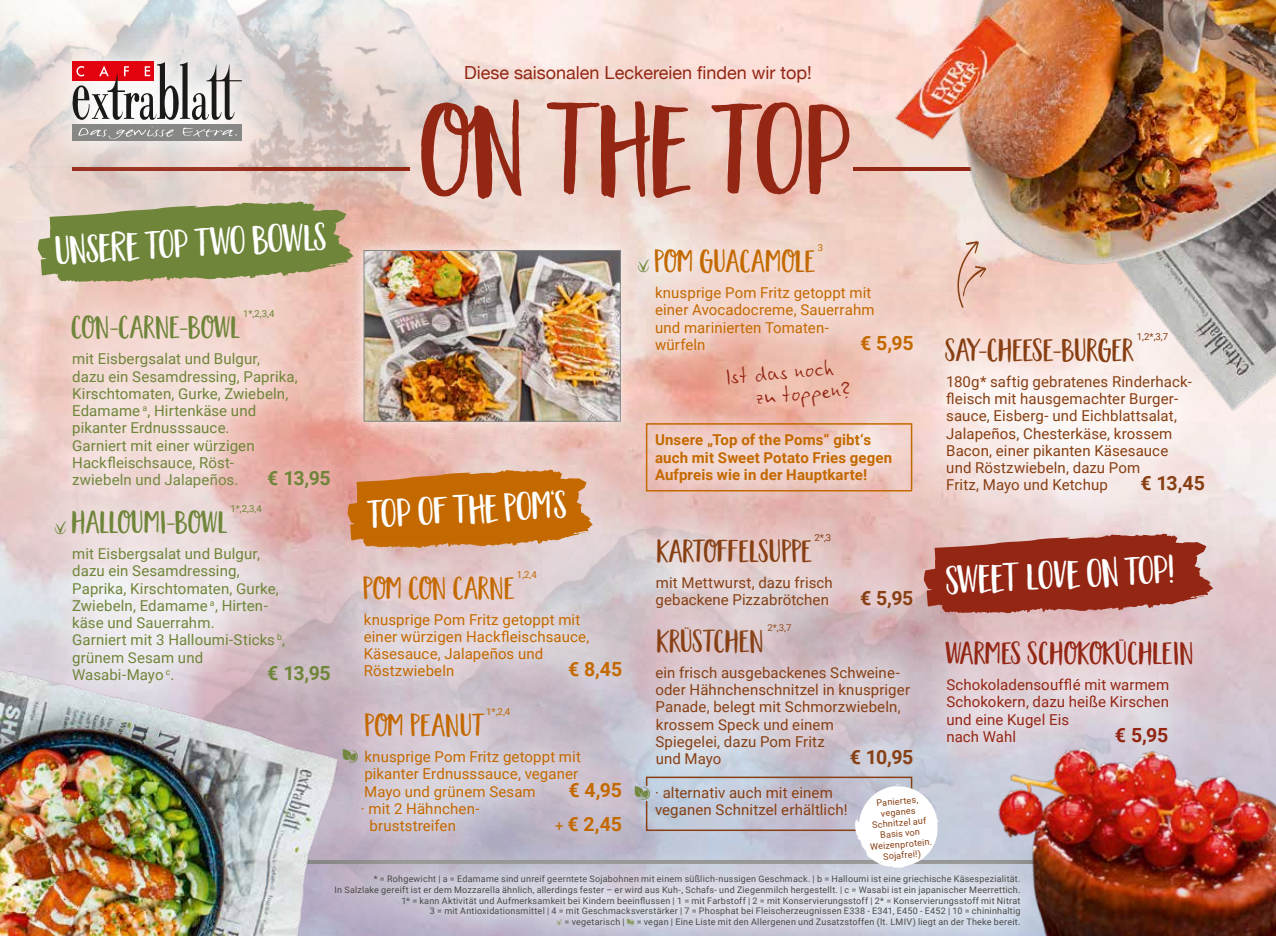
<style>
.page{position:relative;width:1276px;height:936px;background:#fff}
.page>*{position:absolute;margin:0;border:0;box-sizing:border-box;transform-origin:0 0}
.t1{font:121.35px "Garden Grown Caps";color:#942614}
.t2{font:37.5px "Garden Grown Caps";color:#fff}
.t3{font:30px "Garden Grown Caps";letter-spacing:.02em;color:#873f13}
.t4{font:30px "Garden Grown Caps";letter-spacing:.02em;color:#c46900}
.t5{font:30px "Garden Grown Caps";letter-spacing:.02em;color:#6f8539}
.t6{font:30px "Garden Grown Caps";letter-spacing:.02em;color:#942614}
.t7{font:24.15px/22.6px "Ego Std";color:#942614}
.t8{font:700 19.5px "Roboto";letter-spacing:-.005em;color:#c46900}
.t9{font:700 19.5px "Roboto";letter-spacing:-.015em;color:#873f13}
.t10{font:700 19.5px "Roboto";letter-spacing:-.035em;color:#6f8539}
.t11{font:700 19.5px "Roboto";color:#942614}
.t12{font:18.75px "Celona Pikto Extrablatt";color:#6f8539}
.t13{font:18px "Helvetica Neue";color:#942614}
.t14{font:15px/17.2px "Roboto";letter-spacing:.01em;color:#873f13}
.t15{font:15px/17.2px "Roboto";letter-spacing:.005em;color:#6f8539}
.t16{font:15px/17.2px "Roboto";letter-spacing:.01em;color:#c46900}
.t17{font:700 15px/17.2px "Roboto";letter-spacing:.01em;color:#c46900}
.t18{font:15px/17.2px "Roboto";letter-spacing:.005em;color:#942614}
.t19{font:9.6px "Roboto";color:#873f13}
.t20{font:9.6px "Roboto";color:#6f8539}
.t21{font:9.6px "Roboto";color:#c46900}
.t22{font:9px/10.8px "Roboto";letter-spacing:.025em;color:#494948;text-align:right}
.t23{font:9px/10.8px "Roboto";color:#873f13;text-align:center}
.s1{font-weight:400;font-size:15px}
.s2{font-family:"Celona Pikto Extrablatt";font-size:18.75px;color:#6f8539}
.s3{font-family:"Celona Pikto Extrablatt";color:#849451}
</style>
<div class="page">
<img style="left:0;top:0;width:867px;height:380px">
<hr style="left:72px;top:167px;width:338px;height:3px;background:#942614">
<hr style="left:853px;top:167px;width:348px;height:3px;background:#942614">
<div style="left:343px;top:229px;width:298px;height:213px;background:#fff;opacity:.8"></div>
<img style="left:366px;top:252px;width:253px;height:167px">
<div style="left:364px;top:250px;width:257px;height:171px;border:1px solid #878786"></div>
<div style="left:34px;top:272px;width:333px;height:253px;background:#fff;opacity:.7"></div>
<div style="left:617px;top:585px;width:333px;height:219px;background:#fff;opacity:.7"></div>
<div style="left:618px;top:496px;width:332px;height:149px;background:#fff;opacity:.7"></div>
<div style="left:907px;top:602px;width:324px;height:180px;background:#fff;opacity:.7"></div>
<svg style="left:367px;top:469px;width:226px;height:64px;background:#c87418"></svg>
<div style="left:326px;top:669px;width:333px;height:202px;background:#fff;opacity:.7"></div>
<div style="left:325px;top:533px;width:334px;height:183px;background:#fff;opacity:.7"></div>
<div style="left:34px;top:466px;width:333px;height:253px;background:#fff;opacity:.7"></div>
<div style="left:298px;top:836px;width:760px;height:99px;background:#fff;opacity:.7"></div>
<svg style="left:38px;top:201px;width:316px;height:82px;background:#899356"></svg>
<svg style="left:924px;top:533px;width:289px;height:81px;background:#a44739"></svg>
<div style="left:908px;top:294px;width:333px;height:236px;background:#fff;opacity:.7"></div>
<img style="left:0;top:616px;width:516px;height:319px">
<img style="left:948px;top:681px;width:328px;height:254px">
<img style="left:867px;top:0;width:409px;height:455px">
<svg style="left:950px;top:241px;width:36px;height:67px;background:#e6c1b2"></svg>
<svg style="left:33px;top:22px;width:248px;height:159px;background:#e3d5d2"></svg>
<svg style="left:72px;top:62px;width:170px;height:58px"></svg>
<div style="left:72px;top:124px;width:170px;height:17px;background:#878786"></div>
<svg style="left:78px;top:126px;width:96px;height:13px"></svg>
<svg style="left:182px;top:127px;width:55px;height:10px"></svg>
<svg style="left:690px;top:390px;width:196px;height:5px"></svg>
<div style="left:616px;top:208px;width:334px;height:182px;background:#fff;opacity:.7"></div>
<div style="left:617px;top:395px;width:311px;height:125px;background:#fff;opacity:.7"></div>
<div style="left:646px;top:423px;width:266px;height:68px;border:2px solid #c46900"></div>
<svg style="left:645px;top:775px;width:293px;height:96px"></svg>
<h3 class="t13" style="left:464px;top:59px;width:349px">Diese saisonalen Leckereien finden wir top!</h3>
<h2 class="t2" style="left:55px;top:229px;width:272px;rotate:-3deg">UNSERE TOP TWO BOWLS</h2>
<p class="t20" style="left:243px;top:307px;width:33px">1*,2,3,4</p>
<h3 class="t15" style="left:72px;top:350px;width:227px">mit Eisbergsalat und Bulgur,<br>dazu ein Sesamdressing, Paprika,<br>Kirschtomaten, Gurke, Zwiebeln,<br>Edamame <sup>a</sup>, Hirtenkäse und pikanter Erdnusssauce.<br>Garniert mit einer würzigen<br>Hackfleischsauce, Röst-<br>zwiebeln und Jalapeños.</h3>
<h3 class="t5" style="left:72px;top:310px;width:169px">CON-CARNE-BOWL</h3>
<h3 class="t10" style="left:267px;top:464px;width:65px">€ 13,95</h3>
<p class="t20" style="left:230px;top:502px;width:33px">1*,2,3,4</p>
<h3 class="t15" style="left:72px;top:544px;width:214px">mit Eisbergsalat und Bulgur, dazu ein Sesamdressing,<br>Paprika, Kirschtomaten, Gurke,<br>Zwiebeln, Edamame <sup>a</sup>, Hirten&shy;käse und Sauerrahm.<br>Garniert mit 3 Halloumi-Sticks <sup>b</sup>, grünem Sesam und<br>Wasabi-Mayo <sup>c</sup>.</h3>
<h3 class="t5" style="left:72px;top:505px;width:157px">HALLOUMI-BOWL</h3>
<h3 class="t12" style="left:54px;top:516px;width:14px">V</h3>
<h3 class="t10" style="left:267px;top:659px;width:65px">€ 13,95</h3>
<h1 class="t1" style="left:423px;top:82px;width:432px">ON THE TOP</h1>
<p class="t21" style="left:817px;top:241px;width:7px">3</p>
<h3 class="t16" style="left:655px;top:283px;width:221px">knusprige Pom Fritz getoppt mit einer Avocadocreme, Sauerrahm und marinierten Tomaten&shy;würfeln</h3>
<h3 class="t4" style="left:655px;top:244px;width:161px">POM GUACAMOLE</h3>
<h3 class="t12" style="left:637px;top:255px;width:14px">V</h3>
<h3 class="t8" style="left:860px;top:329px;width:55px">€ 5,95</h3>
<h3 class="t7" style="left:753px;top:362px;width:95px;text-indent:-28px;rotate:-5deg">Ist das noch zu toppen?</h3>
<h2 class="t2" style="left:368px;top:493px;width:200px;rotate:-3deg">TOP OF THE POM‘S</h2>
<p class="t21" style="left:517px;top:567px;width:21px">1,2,4</p>
<h3 class="t16" style="left:364px;top:610px;width:227px">knusprige Pom Fritz getoppt mit einer würzigen Hackfleischsauce,<br>Käsesauce, Jalapeños und<br>Röstzwiebeln</h3>
<h3 class="t4" style="left:364px;top:570px;width:152px">POM CON CARNE</h3>
<h3 class="t8" style="left:568px;top:655px;width:56px">€ 8,45</h3>
<p class="t21" style="left:486px;top:705px;width:26px">1*,2,4</p>
<h3 class="t16" style="left:364px;top:747px;width:218px">knusprige Pom Fritz getoppt mit pikanter Erdnusssauce, veganer<br>Mayo und grünem Sesam</h3>
<h3 class="t4" style="left:366px;top:708px;width:119px">POM PEANUT</h3>
<h3 class="t12" style="left:343px;top:744px;width:17px">V</h3>
<h3 class="t8" style="left:568px;top:775px;width:55px">€ 4,95</h3>
<h3 class="t16" style="left:370px;top:799px;width:111px;text-indent:-9px">· mit 2 Hähnchen&shy;bruststreifen</h3>
<h3 class="t8" style="left:555px;top:810px;width:68px"><span class="s1">+</span> € 2,45</h3>
<h3 class="t17" style="left:655px;top:430px;width:239px">Unsere „Top of the Poms“ gibt‘s auch mit Sweet Potato Fries gegen<br>Aufpreis wie in der Hauptkarte!</h3>
<p class="t19" style="left:814px;top:530px;width:18px">2*,3</p>
<h3 class="t14" style="left:655px;top:573px;width:179px">mit Mettwurst, dazu frisch gebackene Pizzabrötchen</h3>
<h3 class="t3" style="left:657px;top:534px;width:156px">KARTOFFELSUPPE</h3>
<h3 class="t9" style="left:860px;top:584px;width:55px">€ 5,95</h3>
<h3 class="t3" style="left:657px;top:624px;width:109px">KRÜSTCHEN</h3>
<p class="t19" style="left:767px;top:620px;width:26px">2*,3,7</p>
<h3 class="t14" style="left:655px;top:663px;width:256px">ein frisch ausgebackenes Schweine&shy;oder Hähnchenschnitzel in knuspriger<br>Panade, belegt mit Schmorzwiebeln, krossem Speck und einem<br>Spiegelei, dazu Pom Fritz<br>und Mayo</h3>
<h3 class="t9" style="left:850px;top:743px;width:65px">€ 10,95</h3>
<h3 class="t14" style="left:655px;top:783px;width:194px;text-indent:-20px"><span class="s2">V</span> · alternativ auch mit einem veganen Schnitzel erhältlich!</h3>
<p class="t23" style="left:866px;top:798px;width:64px;rotate:-5deg">Paniertes, veganes<br>Schnitzel auf<br>Basis von<br>Weizenprotein.<br>Sojafrei!)</p>
<p class="t19" style="left:1136px;top:330px;width:33px">1,2*,3,7</p>
<h3 class="t14" style="left:946px;top:372px;width:247px">180g* saftig gebratenes Rinderhack&shy;fleisch mit hausgemachter Burger&shy;sauce, Eisberg- und Eichblattsalat,<br>Jalapeños, Chesterkäse, krossem<br>Bacon, einer pikanten Käsesauce und Röstzwiebeln, dazu Pom<br>Fritz, Mayo und Ketchup</h3>
<h3 class="t3" style="left:946px;top:333px;width:189px">SAY-CHEESE-BURGER</h3>
<h3 class="t9" style="left:1140px;top:470px;width:66px">€ 13,45</h3>
<h2 class="t2" style="left:946px;top:559px;width:229px;rotate:-3deg">SWEET LOVE ON TOP!</h2>
<h3 class="t6" style="left:946px;top:636px;width:249px">WARMES SCHOKOKÜCHLEIN</h3>
<h3 class="t18" style="left:946px;top:675px;width:224px">Schokoladensoufflé mit warmem<br>Schokokern, dazu heiße Kirschen und eine Kugel Eis<br>nach Wahl</h3>
<h3 class="t11" style="left:1115px;top:721px;width:55px">€ 5,95</h3>
<p class="t22" style="left:334px;top:872px;width:687px">* = Rohgewicht | a = Edamame sind unreif geerntete Sojabohnen mit einem süßlich-nussigen Geschmack. | b = Halloumi ist eine griechische Käsespezialität.<br>In Salzlake gereift ist er dem Mozzarella ähnlich, allerdings fester – er wird aus Kuh-, Schafs- und Ziegenmilch hergestellt. | c = Wasabi ist ein japanischer Meerrettich.<br>1* = kann Aktivität und Aufmerksamkeit bei Kindern beeinflussen | 1 = mit Farbstoff | 2 = mit Konservierungsstoff | 2* = Konservierungsstoff mit Nitrat<br>3 = mit Antioxidationsmittel | 4 = mit Geschmacksverstärker | 7 = Phosphat bei Fleischerzeugnissen E338 - E341, E450 - E452 | 10 = chininhaltig<br><span class="s3">V</span> = vegetarisch | <span class="s3">V</span> = vegan | Eine Liste mit den Allergenen und Zusatzstoffen (lt. LMIV) liegt an der Theke bereit.</p>
</div>
